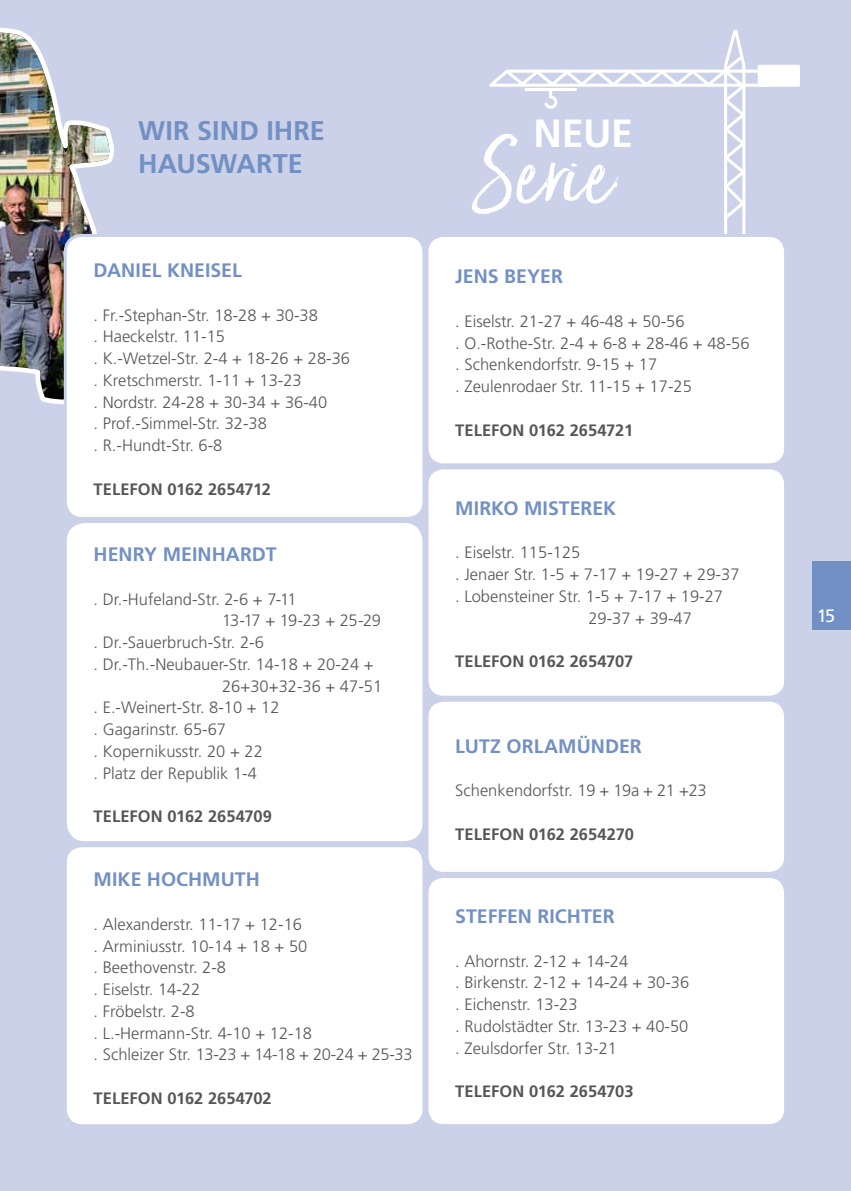
<style>
.page{position:relative;width:851px;height:1191px;background:#fff}
.page>*{position:absolute;margin:0;border:0;box-sizing:border-box;transform-origin:0 0}
.t1{font:82.65px "Born Ready";letter-spacing:-.005em;color:#fff}
.t2{font:700 39.3px "Frutiger";color:#fff}
.t3{font:700 27px "Frutiger";color:#7390c4}
.t4{font:700 19.5px "Frutiger";color:#7390c4}
.t5{font:18px "Frutiger";color:#fff}
.t6{font:300 16.5px/21.8px "Frutiger";color:#585558}
.t7{font:700 16.5px "Frutiger";color:#585558}
.t8{font:300 16.5px "Frutiger";letter-spacing:-.045em;color:#585558}
</style>
<div class="page">
<div style="left:0;top:0;width:850px;height:1191px;background:#cad1e8"></div>
<img style="left:0;top:27px;width:114px;height:378px">
<svg style="left:489px;top:30px;width:310px;height:204px"></svg>
<div style="left:65px;top:521px;width:359px;height:321px;background:#fff;border-radius:20px"></div>
<div style="left:64px;top:520px;width:361px;height:324px;border:3px solid #cad1e8;border-radius:20px"></div>
<div style="left:65px;top:235px;width:359px;height:283px;background:#fff;border-radius:17px"></div>
<div style="left:64px;top:234px;width:361px;height:286px;border:3px solid #cad1e8;border-radius:17px"></div>
<div style="left:812px;top:561px;width:38px;height:68px;background:#7390c4"></div>
<div style="left:427px;top:235px;width:358px;height:230px;background:#fff;border-radius:17px"></div>
<div style="left:425px;top:234px;width:362px;height:232px;border:3px solid #cad1e8;border-radius:17px"></div>
<div style="left:427px;top:700px;width:358px;height:173px;background:#fff;border-radius:17px"></div>
<div style="left:425px;top:698px;width:362px;height:177px;border:3px solid #cad1e8;border-radius:17px"></div>
<div style="left:65px;top:845px;width:359px;height:280px;background:#fff;border-radius:17px"></div>
<div style="left:64px;top:844px;width:361px;height:283px;border:3px solid #cad1e8;border-radius:17px"></div>
<div style="left:427px;top:468px;width:358px;height:229px;background:#fff;border-radius:17px"></div>
<div style="left:425px;top:466px;width:362px;height:232px;border:3px solid #cad1e8;border-radius:17px"></div>
<div style="left:427px;top:876px;width:358px;height:249px;background:#fff;border-radius:17px"></div>
<div style="left:425px;top:875px;width:362px;height:252px;border:3px solid #cad1e8;border-radius:17px"></div>
<h3 class="t3" style="left:138px;top:115px;width:18px">WIR</h3>
<h3 class="t3" style="left:197px;top:115px;width:112px">SIND IHRE</h3>
<h3 class="t3" style="left:138px;top:147px;width:19px">HAU</h3>
<h3 class="t3" style="left:196px;top:147px;width:105px">SWARTE</h3>
<p class="t4" style="left:94px;top:259px;width:150px">DANIEL KNEISEL</p>
<p class="t6" style="left:94px;top:304px;width:258px">. Fr.-Stephan-Str. 18-28 + 30-38<br>. Haeckelstr. 11-15<br>. K.-Wetzel-Str. 2-4 + 18-26 + 28-36 . Kretschmerstr. 1-11 + 13-23<br>. Nordstr. 24-28 + 30-34 + 36-40<br>. Prof.-Simmel-Str. 32-38<br>. R.-Hundt-Str. 6-8</p>
<p class="t7" style="left:94px;top:479px;width:179px">TE LEFON 0162 2654712</p>
<p class="t4" style="left:94px;top:543px;width:184px">HENRY MEI NHARDT</p>
<p class="t6" style="left:94px;top:588px;width:204px">. Dr.-Hufeland-Str. 2-6 + 7-11</p>
<p class="t8" style="left:222px;top:611px;width:160px">13-17 + 19-23 + 25-29</p>
<p class="t6" style="left:94px;top:631px;width:172px">. Dr.-Sauerbruch-Str. 2-6</p>
<p class="t6" style="left:94px;top:653px;width:281px">. Dr.-Th.-Neubauer-Str. 14-18 + 20-24 +</p>
<p class="t6" style="left:222px;top:675px;width:161px">26+30+32-36 + 47-51</p>
<p class="t6" style="left:94px;top:696px;width:187px">. E.-Weinert-Str. 8-10 + 12</p>
<p class="t6" style="left:94px;top:718px;width:134px">. Gagarinstr. 65-67</p>
<p class="t6" style="left:94px;top:740px;width:171px">. Kopernikusstr. 20 + 22</p>
<p class="t6" style="left:94px;top:762px;width:165px">. Platz der Republik 1-4</p>
<p class="t7" style="left:94px;top:806px;width:180px">TE LEFON 0162 2654709</p>
<p class="t4" style="left:94px;top:868px;width:13px">MIKE</p>
<p class="t4" style="left:147px;top:868px;width:114px">HOCHMUTH</p>
<p class="t6" style="left:94px;top:913px;width:320px">. Alexanderstr. 11-17 + 12-16<br>. Arminiusstr. 10-14 + 18 + 50<br>. Beethovenstr. 2-8<br>. E iselstr. 14-22<br>. Fröbelstr. 2-8<br>. L.-Hermann-Str. 4-10 + 12-18<br>. Schleizer Str. 13-23 + 14-18 + 20-24 + 25-33</p>
<p class="t7" style="left:94px;top:1088px;width:180px">TE LEFON 0162 2654702</p>
<h2 class="t2" style="left:533px;top:110px;width:25px">NEUE</h2>
<h1 class="t1" style="left:470px;top:123px;width:145px">Serie</h1>
<p class="t4" style="left:455px;top:265px;width:97px">JENS BEYER</p>
<p class="t6" style="left:455px;top:310px;width:296px">. Eiselstr. 21-27 + 46-48 + 50-56<br>. O.-Rothe-Str. 2-4 + 6-8 + 28-46 + 48-56 . Schenkendorfstr. 9-15 + 17<br>. Zeulenrodaer Str. 11-15 + 17-25</p>
<p class="t7" style="left:455px;top:420px;width:179px">TE LEFON 0162 2654721</p>
<p class="t4" style="left:455px;top:496px;width:13px">MIRK</p>
<p class="t4" style="left:503px;top:496px;width:79px">O MI STEREK</p>
<p class="t6" style="left:455px;top:542px;width:127px">. Eiselstr. 115-125</p>
<p class="t6" style="left:455px;top:563px;width:286px">. Jenaer Str. 1-5 + 7-17 + 19-27 + 29-37</p>
<p class="t6" style="left:455px;top:585px;width:269px">. Lobensteiner Str. 1-5 + 7-17 + 19-27</p>
<p class="t6" style="left:588px;top:607px;width:105px">29-37 + 39-47</p>
<p class="t7" style="left:455px;top:652px;width:179px">TE LEFON 0162 2654707</p>
<p class="t4" style="left:455px;top:734px;width:176px">LUTZ ORLAMÜNDER</p>
<p class="t6" style="left:455px;top:779px;width:253px">Schenkendorfstr. 19 + 19a + 21 +23</p>
<p class="t7" style="left:455px;top:824px;width:180px">TE LEFON 0162 2654270</p>
<p class="t4" style="left:455px;top:905px;width:148px">STEFFEN RICHTER</p>
<p class="t6" style="left:455px;top:950px;width:235px">. Ahornstr. 2-12 + 14-24<br>. Birkenstr. 2-12 + 14-24 + 30-36 . Eichenstr. 13-23<br>. Rudolstädter Str. 13-23 + 40-50 . Zeulsdorfer Str. 13-21</p>
<p class="t7" style="left:455px;top:1081px;width:180px">TE LEFON 0162 2654703</p>
<p class="t5" style="left:816px;top:605px;width:20px">15</p>
</div>
